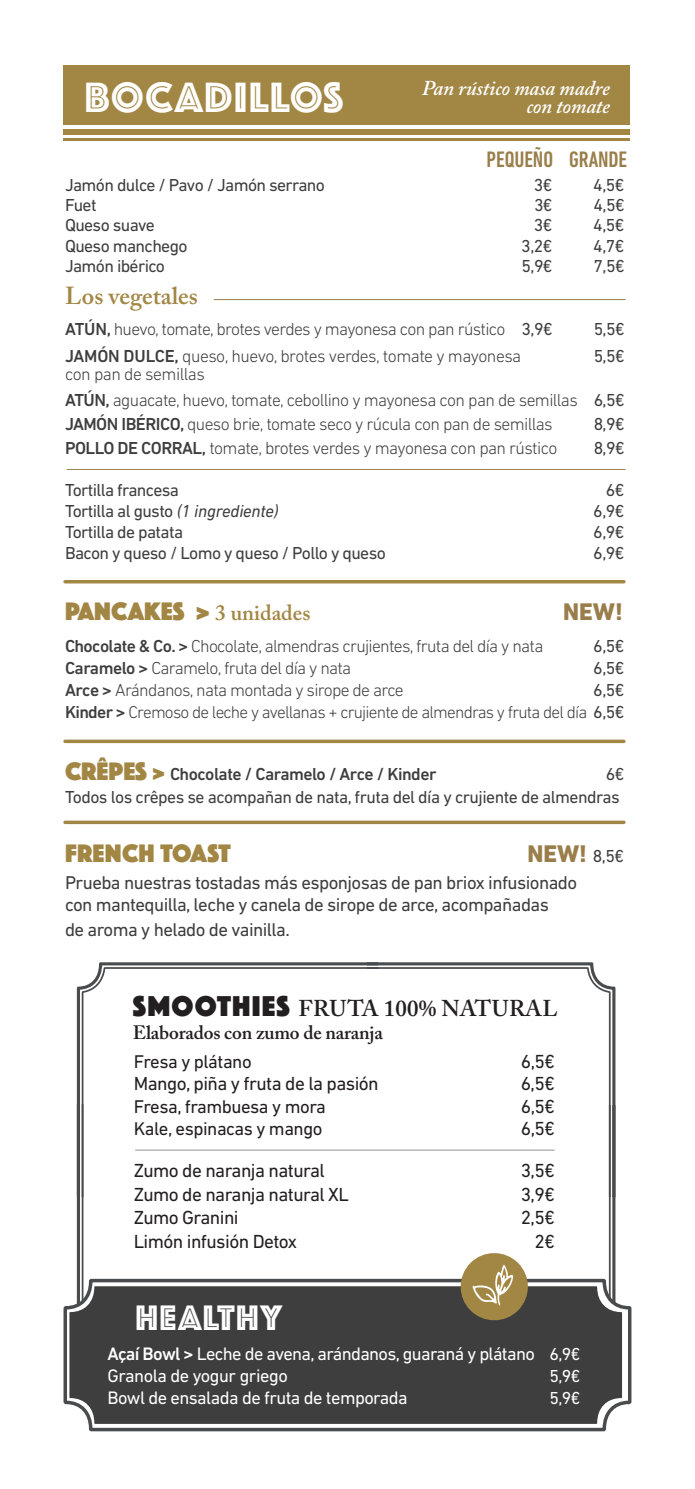
<style>
.page{position:relative;width:695px;height:1489px;background:#fff}
.page>*{position:absolute;margin:0;border:0;box-sizing:border-box;transform-origin:0 0}
.t1{font:43.93px "Phosphate Inline";letter-spacing:.04em;color:#fff}
.t2{font:36.75px "Phosphate Inline";letter-spacing:.04em;color:#fff}
.t3{font:26.25px "Phosphate Solid";letter-spacing:.01em;color:#a28644}
.t4{font:600 24.5px "Adobe Caslon Pro";color:#a28644}
.t5{font:800 24.5px "DIN Next LT Pro";color:#997e4b}
.t6{font:600 22.75px "Adobe Caslon Pro";letter-spacing:.01em;color:#231f20}
.t7{font:500 condensed 22.75px "DIN Next LT Pro";letter-spacing:-.005em;color:#997e4b}
.t8{font:600 21.88px "Adobe Caslon Pro";color:#a28644}
.t9{font:italic 600 21px/17.5px "Adobe Caslon Pro";letter-spacing:-.01em;color:#fff;text-align:right}
.t10{font:19.25px "DIN Next LT Pro";letter-spacing:-.03em;color:#231f20}
.t11{font:600 19.25px "Adobe Caslon Pro";letter-spacing:-.01em;color:#231f20}
.t12{font:18.9px/22.1px "DIN Next LT Pro";letter-spacing:-.03em;color:#3e3e3f}
.t13{font:18.72px "DIN Next LT Pro";letter-spacing:-.025em;color:#231f20}
.t14{font:18.38px/22.1px "DIN Next LT Pro";letter-spacing:-.03em;color:#fff}
.t15{font:300 17.68px/26.2px "DIN Next LT Pro";letter-spacing:-.035em;color:#3e3e3f}
.t16{font:17.68px/23.8px "DIN Next LT Pro";letter-spacing:-.035em;color:#3e3e3f;text-align:right}
.t17{font:500 17.68px "DIN Next LT Pro";letter-spacing:-.03em;color:#3e3e3f}
.t18{font:17.68px "DIN Next LT Pro";color:#fff}
.t19{font:300 17.32px "DIN Next LT Pro";letter-spacing:-.045em;color:#3e3e3f}
.s1{font-weight:500}
.s2{font-weight:400}
.s3{font-style:italic}
.s4{font-family:"Phosphate Solid";font-weight:400;font-size:26.25px}
.s5{font-family:"Phosphate Solid";font-weight:400;font-size:28.53px}
.s6{font-weight:500;font-size:17.68px}
.s7{font-weight:400;font-size:17.68px}
.s8{font-family:"Phosphate Solid";font-weight:400;font-size:26.25px;color:#a28644}
.s9{font-weight:400;font-size:17.68px;color:#3e3e3f}
.s10{font-family:"Phosphate Solid";font-weight:400;font-size:29.75px}
.s11{font-size:17.68px}
</style>
<div class="page">
<hr style="left:214px;top:299px;width:411px;height:1px;background:#997e4b">
<hr style="left:67px;top:469px;width:558px;height:1px;background:#997e4b">
<hr style="left:65px;top:580px;width:558px;height:3px;background:#a28644">
<svg style="left:65px;top:739px;width:558px;height:4px;fill:#a28644"></svg>
<svg style="left:65px;top:820px;width:558px;height:4px;fill:#a28644"></svg>
<div style="left:63px;top:65px;width:566px;height:59px;background:#a28644"></div>
<hr style="left:63px;top:139px;width:566px;height:2px;background:#a28644">
<div style="left:63px;top:129px;width:566px;height:6px;background:#a28644"></div>
<svg style="left:76px;top:962px;width:291px;height:142px"></svg>
<svg style="left:367px;top:962px;width:249px;height:142px"></svg>
<svg style="left:76px;top:1104px;width:291px;height:172px"></svg>
<svg style="left:367px;top:1104px;width:249px;height:172px"></svg>
<svg style="left:63px;top:1276px;width:569px;height:156px"></svg>
<div style="left:69px;top:1286px;width:553px;height:137px;background:#3e3e3f"></div>
<hr style="left:135px;top:1149px;width:419px;height:1px;background:#939598">
<svg style="left:457px;top:1249px;width:74px;height:74px"></svg>
<h1 class="t1" style="left:85px;top:66px;width:260px">BOCADILLOS</h1>
<p class="t9" style="left:421px;top:79px;width:190px">Pan rústico masa madre con tomate</p>
<p class="t7" style="left:486px;top:147px;width:142px">PEQUEÑO GRANDE</p>
<p class="t16" style="left:65px;top:173px;width:261px">Jamón dulce / Pavo / Jamón serrano</p>
<p class="t16" style="left:533px;top:173px;width:20px">3€</p>
<p class="t16" style="left:593px;top:173px;width:33px">4,5€</p>
<p class="t16" style="left:65px;top:193px;width:33px">Fuet</p>
<p class="t16" style="left:534px;top:193px;width:20px">3€</p>
<p class="t16" style="left:593px;top:193px;width:32px">4,5€</p>
<p class="t16" style="left:65px;top:213px;width:91px">Queso suave</p>
<p class="t16" style="left:533px;top:213px;width:20px">3€</p>
<p class="t16" style="left:593px;top:213px;width:33px">4,5€</p>
<p class="t16" style="left:65px;top:233px;width:124px">Queso manchego</p>
<p class="t16" style="left:521px;top:233px;width:33px">3,2€</p>
<p class="t16" style="left:593px;top:233px;width:33px">4,7€</p>
<p class="t16" style="left:65px;top:254px;width:101px">Jamón ibérico</p>
<p class="t16" style="left:521px;top:254px;width:32px">5,9€</p>
<p class="t16" style="left:593px;top:254px;width:32px">7,5€</p>
<h3 class="t4" style="left:65px;top:281px;width:134px">Los vegetales</h3>
<p class="t15" style="left:65px;top:316px;width:489px"><span class="s1">ATÚN,</span> huevo, tomate, brotes verdes y mayonesa con pan rústico <span class="s2">3,9€</span></p>
<p class="t16" style="left:593px;top:317px;width:32px">5,5€</p>
<p class="t15" style="left:65px;top:343px;width:457px"><span class="s1">JAMÓN DULCE,</span> queso, huevo, brotes verdes, tomate y mayonesa</p>
<p class="t16" style="left:593px;top:344px;width:32px">5,5€</p>
<p class="t15" style="left:65px;top:360px;width:561px">con pan de semillas<br><span class="s1">ATÚN,</span> aguacate, huevo, tomate, cebollino y mayonesa con pan de semillas <span class="s2">6,5€</span></p>
<p class="t15" style="left:65px;top:410px;width:489px"><span class="s1">JAMÓN IBÉRICO,</span> queso brie, tomate seco y rúcula con pan de semillas</p>
<p class="t16" style="left:593px;top:412px;width:32px">8,9€</p>
<p class="t15" style="left:65px;top:434px;width:494px"><span class="s1">POLLO DE CORRAL,</span> tomate, brotes verdes y mayonesa con pan rústico</p>
<p class="t16" style="left:593px;top:435px;width:32px">8,9€</p>
<p class="t16" style="left:65px;top:478px;width:115px">Tortilla francesa</p>
<p class="t16" style="left:605px;top:478px;width:20px">6€</p>
<p class="t16" style="left:65px;top:499px;width:215px">Tortilla al gusto <span class="s3">(1 ingrediente)</span></p>
<p class="t16" style="left:593px;top:499px;width:33px">6,9€</p>
<p class="t16" style="left:65px;top:520px;width:120px">Tortilla de patata</p>
<p class="t16" style="left:593px;top:520px;width:33px">6,9€</p>
<p class="t16" style="left:65px;top:540px;width:322px">Bacon y queso / Lomo y queso / Pollo y queso</p>
<p class="t16" style="left:593px;top:540px;width:33px">6,9€</p>
<p class="t8" style="left:65px;top:600px;width:247px"><span class="s4">PANCAKES</span> <span class="s5">&gt;</span> 3 unidades</p>
<h3 class="t5" style="left:563px;top:597px;width:61px">NEW!</h3>
<p class="t15" style="left:65px;top:632px;width:480px"><span class="s1">Chocolate &amp; Co. &gt;</span> Chocolate, almendras crujientes, fruta del día y nata</p>
<p class="t16" style="left:593px;top:633px;width:33px">6,5€</p>
<p class="t15" style="left:65px;top:654px;width:288px"><span class="s1">Caramelo &gt;</span> Caramelo, fruta del día y nata</p>
<p class="t16" style="left:593px;top:655px;width:33px">6,5€</p>
<p class="t15" style="left:65px;top:676px;width:340px"><span class="s1">Arce &gt;</span> Arándanos, nata montada y sirope de arce</p>
<p class="t16" style="left:593px;top:677px;width:33px">6,5€</p>
<p class="t19" style="left:65px;top:702px;width:561px"><span class="s6">Kinder &gt;</span> Cremoso de leche y avellanas + crujiente de almendras y fruta del día <span class="s7">6,5€</span></p>
<p class="t17" style="left:65px;top:763px;width:373px"><span class="s8">CRÊPES &gt;</span> Chocolate / Caramelo / Arce / Kinder</p>
<p class="t16" style="left:65px;top:761px;width:561px">6€<br>Todos los crêpes se acompañan de nata, fruta del día y crujiente de almendras</p>
<h3 class="t3" style="left:65px;top:834px;width:167px">FRENCH TOAST</h3>
<h3 class="t5" style="left:527px;top:839px;width:98px">NEW! <span class="s9">8,5€</span></h3>
<p class="t12" style="left:65px;top:871px;width:513px">Prueba nuestras tostadas más esponjosas de pan briox infusionado con mantequilla, leche y canela de sirope de arce, acompañadas</p>
<p class="t12" style="left:65px;top:917px;width:226px">de aroma y helado de vainilla.</p>
<p class="t6" style="left:133px;top:994px;width:426px"><span class="s10">SMOOTHIES</span> FRUTA 100% NATURAL</p>
<p class="t11" style="left:133px;top:1020px;width:251px">Elaborados con zumo de naranja</p>
<p class="t13" style="left:134px;top:1050px;width:119px">Fresa y plátano</p>
<p class="t10" style="left:520px;top:1050px;width:35px">6,5€</p>
<p class="t10" style="left:134px;top:1072px;width:246px">Mango, piña y fruta de la pasión</p>
<p class="t10" style="left:520px;top:1072px;width:35px">6,5€</p>
<p class="t13" style="left:134px;top:1095px;width:193px">Fresa, frambuesa y mora</p>
<p class="t10" style="left:520px;top:1094px;width:35px">6,5€</p>
<p class="t13" style="left:134px;top:1117px;width:190px">Kale, espinacas y mango</p>
<p class="t10" style="left:520px;top:1117px;width:35px">6,5€</p>
<p class="t10" style="left:134px;top:1159px;width:192px">Zumo de naranja natural</p>
<p class="t10" style="left:520px;top:1159px;width:35px">3,5€</p>
<p class="t10" style="left:134px;top:1182px;width:216px">Zumo de naranja natural XL</p>
<p class="t10" style="left:520px;top:1182px;width:35px">3,9€</p>
<p class="t10" style="left:134px;top:1206px;width:106px">Zumo Granini</p>
<p class="t10" style="left:520px;top:1206px;width:35px">2,5€</p>
<p class="t10" style="left:134px;top:1230px;width:165px">Limón infusión Detox</p>
<p class="t10" style="left:534px;top:1230px;width:22px">2€</p>
<h2 class="t2" style="left:135px;top:1291px;width:148px">HEALTHY</h2>
<p class="t14" style="left:107px;top:1342px;width:474px"><span class="s1">Açaí Bowl &gt;</span> Leche de avena, arándanos, guaraná y plátano <span class="s11">6,9€<br></span>Granola de yogur griego</p>
<p class="t18" style="left:549px;top:1365px;width:32px">5,9€</p>
<p class="t14" style="left:107px;top:1386px;width:302px">Bowl de ensalada de fruta de temporada</p>
<p class="t18" style="left:549px;top:1387px;width:32px">5,9€</p>
</div>
